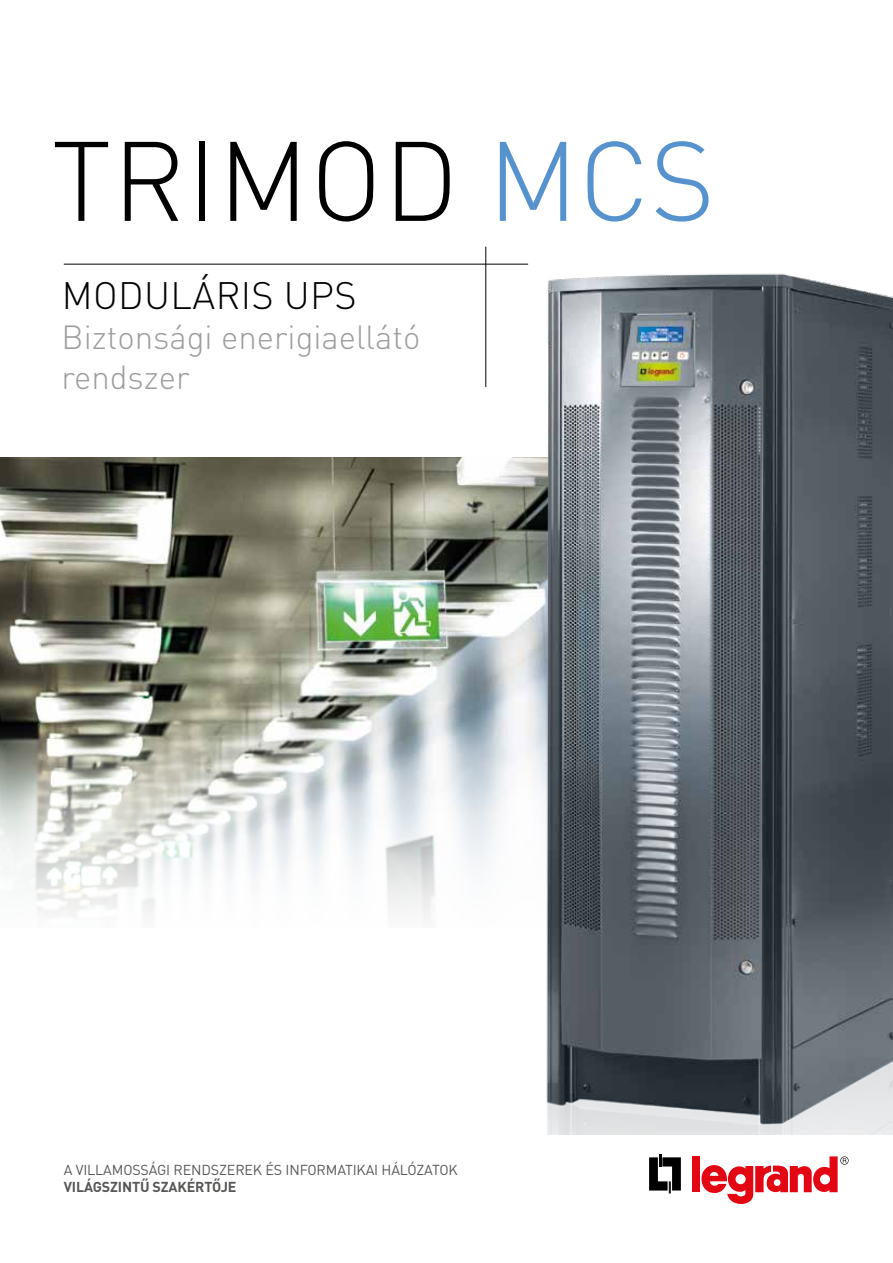
<style>
.page{position:relative;width:893px;height:1263px;background:#fff}
.page>*{position:absolute;margin:0;border:0;box-sizing:border-box;transform-origin:0 0}
.t1{font:300 111px "DIN Pro";letter-spacing:.01em;color:#000}
.t2{font:300 37.8px "DIN Pro";letter-spacing:.01em;color:#000}
.t3{font:300 33px/39.6px "DIN Pro";color:#9d9d9c}
.t4{font:14.25px "DIN Pro";letter-spacing:-.01em;color:#575756}
.t5{font:700 14.25px "DIN Pro";letter-spacing:-.01em;color:#575756}
.s1{color:#5692ce}
</style>
<div class="page">
<svg style="left:649px;top:1154px;width:32px;height:39px"></svg>
<div style="left:692px;top:1156px;width:8px;height:36px;background:#e30613"></div>
<svg style="left:701px;top:1156px;width:148px;height:48px"></svg>
<img style="left:0;top:457px;width:535px;height:461px">
<hr style="left:486px;top:247px;width:1px;height:140px;background:#000">
<hr style="left:64px;top:264px;width:464px;height:1px;background:#000">
<img style="left:535px;top:273px;width:358px;height:861px">
<h1 class="t1" style="left:52px;top:105px;width:665px">TRIMOD <span class="s1">MCS</span></h1>
<h2 class="t2" style="left:62px;top:270px;width:296px">MODULÁRIS UPS</h2>
<h3 class="t3" style="left:62px;top:316px;width:360px">Biztonsági enerigiaellátó rendszer</h3>
<p class="t4" style="left:64px;top:1160px;width:395px">A VILLAMOSSÁGI RENDSZEREK ÉS INFORMATIKAI HÁLÓZATOK</p>
<p class="t5" style="left:64px;top:1177px;width:174px">VILÁGSZINTŰ SZAKÉRTŐJE</p>
</div>
